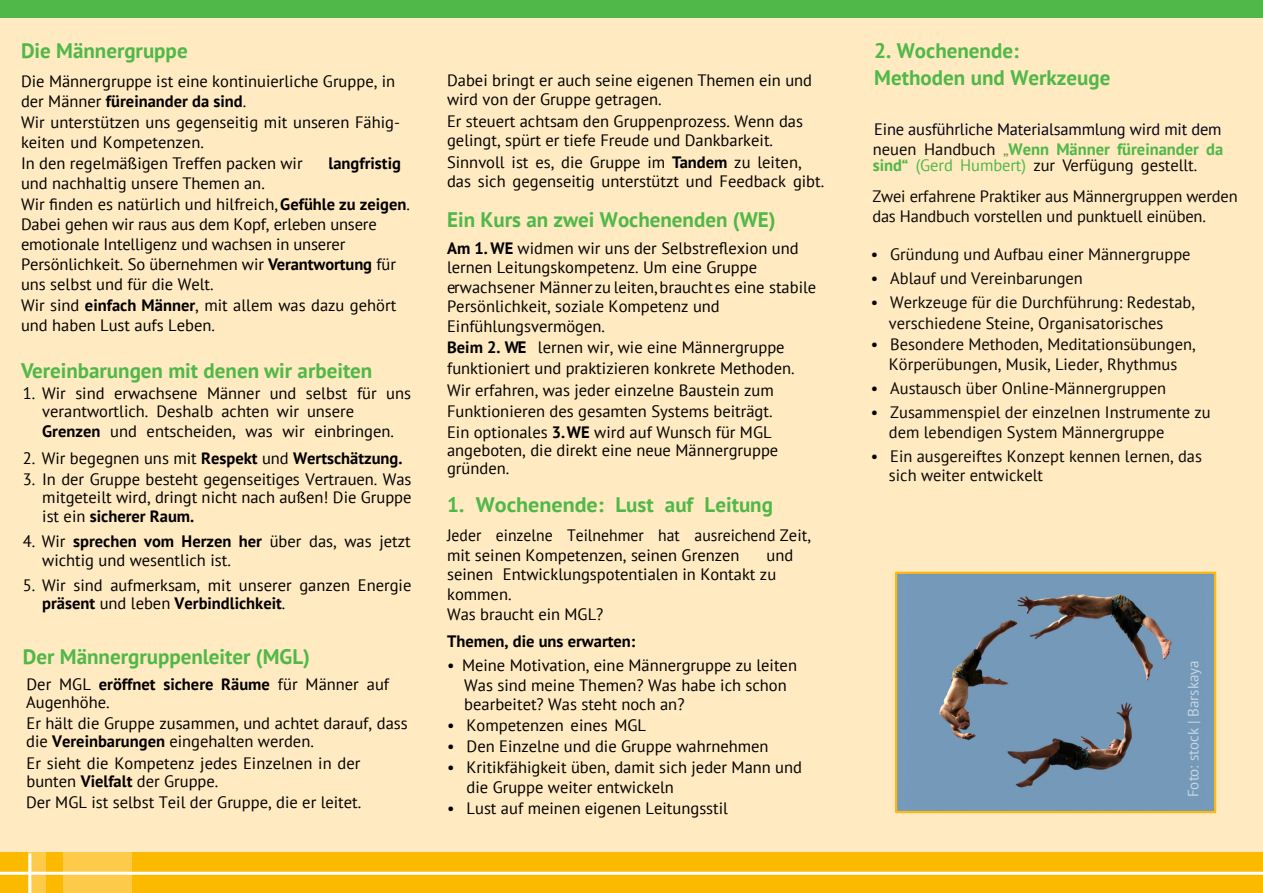
<style>
.page{position:relative;width:1263px;height:893px;background:#ffeac1}
.page>*{position:absolute;margin:0;border:0;box-sizing:border-box;transform-origin:0 0}
.t1{font:700 21px/27px "PT Sans";color:#4fb848}
.t2{font:16.5px/19.8px "PT Sans";color:#000}
.t3{font:16.5px/19.8px "PT Sans";color:#080605}
.t4{font:16.5px/19.8px "PT Sans";letter-spacing:-.01em;color:#000017}
.t5{font:16.5px/19.8px "PT Sans";color:#000;scale:.95 1}
.t6{font:700 16.5px "PT Sans";color:#000}
.t7{font:15px "PT Sans";color:rgb(255 255 255/.6)}
.s1{font-weight:700}
.s2{color:#080605}
.s3{color:#759133}
.s4{font-weight:700;color:#4fb848}
.s5{color:#4fb848}
</style>
<div class="page">
<div style="left:0;top:852px;width:1263px;height:41px;background:#fbba00"></div>
<div style="left:63px;top:853px;width:68px;height:40px;background:#fdcb49"></div>
<img style="left:29px;top:852px;width:17px;height:41px">
<hr style="left:28px;top:853px;width:3px;height:40px;background:#fff">
<hr style="left:0;top:872px;width:1263px;height:3px;background:#fff">
<div style="left:0;top:0;width:1263px;height:17px;background:#4fb848"></div>
<img style="left:898px;top:575px;width:315px;height:235px">
<div style="left:895px;top:572px;width:321px;height:241px;border:2px solid #fdb912"></div>
<p class="t1" style="left:21px;top:39px;width:168px">Die Männergruppe</p>
<p class="t2" style="left:21px;top:73px;width:376px">Die Männergruppe ist eine kontinuierliche Gruppe, in der Männer <span class="s1">füreinander da sind</span>.</p>
<p class="t2" style="left:21px;top:114px;width:381px">Wir unterstützen uns gegenseitig mit unseren Fähig&shy;keiten und Kompetenzen.</p>
<p class="t2" style="left:21px;top:155px;width:283px">In den regelmäßigen Treffen packen wir</p>
<p class="t6" style="left:329px;top:157px;width:74px">langfristig</p>
<p class="t2" style="left:21px;top:174px;width:391px;line-height:21.3px">und nachhaltig unsere Themen an.<br>Wir finden es natürlich und hilfreich,<span class="s1">Gefühle zu zeigen</span>.</p>
<p class="t2" style="left:21px;top:216px;width:376px">Dabei gehen wir raus aus dem Kopf, erleben unsere emotionale Intelligenz und wachsen in unserer Persönlichkeit. So übernehmen wir <span class="s1">Verantwortung</span> für uns selbst und für die Welt.</p>
<p class="t2" style="left:21px;top:297px;width:377px">Wir sind <span class="s1">einfach Männer</span>, mit allem was dazu gehört und haben Lust aufs Leben.</p>
<p class="t1" style="left:21px;top:358px;width:353px">Vereinbarungen mit denen wir arbeiten</p>
<p class="t2" style="left:42px;top:385px;width:370px;line-height:18.9px;text-indent:-20px">1. Wir sind erwachsene Männer und selbst für uns verantwortlich. Deshalb achten wir unsere<br><span class="s1">Grenzen</span> und entscheiden, was wir einbringen.</p>
<p class="t2" style="left:23px;top:449px;width:381px">2. Wir begegnen uns mit <span class="s1">Respekt</span> und <span class="s1">Wertschätzung.</span></p>
<p class="t2" style="left:42px;top:471px;width:371px;line-height:18.3px;text-align:justify;text-indent:-20px">3. In der Gruppe besteht gegenseitiges Vertrauen. Was mitgeteilt wird, dringt nicht nach außen! Die Gruppe ist ein <span class="s1">sicherer Raum.</span></p>
<p class="t2" style="left:42px;top:534px;width:370px;line-height:18.3px;text-indent:-20px">4. Wir <span class="s1">sprechen vom Herzen her</span> über das, was jetzt wichtig und wesentlich ist.</p>
<p class="t2" style="left:42px;top:577px;width:371px;line-height:18.3px;text-indent:-20px">5. Wir sind aufmerksam, mit unserer ganzen Energie <span class="s1">präsent</span> und leben <span class="s1">Verbindlichkeit</span>.</p>
<p class="t1" style="left:23px;top:645px;width:289px">Der Männergruppenleiter (MGL)</p>
<p class="t2" style="left:26px;top:676px;width:365px;line-height:18px">Der MGL <span class="s1">eröffnet sichere Räume</span> für Männer auf<br>Augenhöhe.</p>
<p class="t2" style="left:26px;top:716px;width:383px;line-height:18px">Er hält die Gruppe zusammen, und achtet darauf, dass die <span class="s1">Vereinbarungen</span> eingehalten werden.</p>
<p class="t2" style="left:26px;top:755px;width:335px;line-height:18px">Er sieht die Kompetenz jedes Einzelnen in der bunten <span class="s1">Vielfalt</span> der Gruppe.</p>
<p class="t2" style="left:26px;top:793px;width:337px">Der MGL ist selbst Teil der Gruppe, die er leitet.</p>
<p class="t2" style="left:447px;top:71px;width:367px">Dabei bringt er auch seine eigenen Themen ein und wird von der Gruppe getragen.</p>
<p class="t2" style="left:447px;top:112px;width:357px">Er steuert achtsam den Gruppenprozess. Wenn das gelingt, spürt er tiefe Freude und Dankbarkeit.</p>
<p class="t2" style="left:447px;top:154px;width:379px">Sinnvoll ist es, die Gruppe im <span class="s1">Tandem</span> zu leiten, das sich gegenseitig unterstützt und Feedback gibt.</p>
<p class="t1" style="left:447px;top:207px;width:330px">Ein Kurs an zwei Wochenenden (WE)</p>
<p class="t2" style="left:447px;top:240px;width:371px"><span class="s1">Am 1. WE</span> widmen wir uns der Selbstreflexion und lernen Leitungskompetenz. Um eine Gruppe erwachsener Männer zu leiten,brauchtes eine stabile Persönlichkeit, soziale Kompetenz und Einfühlungsvermögen.</p>
<p class="t2" style="left:447px;top:338px;width:349px;line-height:21.3px"><span class="s1">Beim 2. WE</span> lernen wir, wie eine Männergruppe funktioniert und praktizieren konkrete Methoden.<br>Wir erfahren, was jeder einzelne Baustein zum Funktionieren des gesamten Systems beiträgt.<br>Ein optionales <span class="s1">3.WE</span> wird auf Wunsch für MGL</p>
<p class="t2" style="left:447px;top:443px;width:333px;line-height:18px">angeboten, die direkt eine neue Männergruppe gründen.</p>
<p class="t1" style="left:447px;top:493px;width:327px">1. Wochenende: Lust auf Leitung</p>
<p class="t5" style="left:447px;top:527px;width:385px">Jeder einzelne Teilnehmer hat ausreichend Zeit, mit seinen Kompetenzen, seinen Grenzen</p>
<p class="t2" style="left:447px;top:546px;width:348px;text-indent:319px">und seinen Entwicklungspotentialen in Kontakt zu kommen.<br>Was braucht ein MGL?</p>
<p class="t6" style="left:447px;top:634px;width:190px">Themen, die uns erwarten:</p>
<p class="t2" style="left:464px;top:657px;width:334px;text-indent:-17px">• Meine Motivation, eine Männergruppe zu leiten<br>Was sind meine Themen? Was habe ich schon bearbeitet? Was steht noch an?</p>
<p class="t2" style="left:447px;top:717px;width:200px">• Kompetenzen eines MGL</p>
<p class="t2" style="left:447px;top:738px;width:323px">• Den Einzelne und die Gruppe wahrnehmen</p>
<p class="t2" style="left:467px;top:759px;width:337px;text-indent:-19px">• Kritikfähigkeit üben, damit sich jeder Mann und die Gruppe weiter entwickeln</p>
<p class="t2" style="left:447px;top:800px;width:282px">• Lust auf meinen eigenen Leitungsstil</p>
<p class="t1" style="left:874px;top:39px;width:238px">2. Wochenende:<br>Methoden und Werkzeuge</p>
<p class="t4" style="left:873px;top:120px;width:352px">Eine ausführliche Materialsammlung wird mit dem <span class="s2">neuen Handbuch</span> <span class="s3">„</span><span class="s4">Wenn Männer füreinander da</span></p>
<p class="t3" style="left:872px;top:151px;width:367px;line-height:31.2px"><span class="s4">sind“</span> <span class="s5">(Gerd Humbert)</span> zur Verfügung gestellt.<br>Zwei erfahrene Praktiker aus Männergruppen werden</p>
<p class="t3" style="left:872px;top:208px;width:335px">das Handbuch vorstellen und punktuell einüben.</p>
<p class="t3" style="left:871px;top:245px;width:321px">• Gründung und Aufbau einer Männergruppe</p>
<p class="t3" style="left:871px;top:269px;width:214px">• Ablauf und Vereinbarungen</p>
<p class="t3" style="left:889px;top:293px;width:308px;line-height:21px;text-indent:-18px">• Werkzeuge für die Durchführung: Redestab, verschiedene Steine, Organisatorisches</p>
<p class="t3" style="left:871px;top:336px;width:326px;text-align:center">• Besondere Methoden, Meditationsübungen,<br>Körperübungen, Musik, Lieder, Rhythmus</p>
<p class="t3" style="left:871px;top:379px;width:297px">• Austausch über Online-Männergruppen</p>
<p class="t3" style="left:889px;top:403px;width:323px;text-indent:-18px">• Zusammenspiel der einzelnen Instrumente zu dem lebendigen System Männergruppe</p>
<p class="t3" style="left:889px;top:447px;width:314px;text-indent:-18px">• Ein ausgereiftes Konzept kennen lernen, das sich weiter entwickelt</p>
<p class="t7" style="left:1187px;top:797px;width:139px;rotate:-90deg">Foto: stock | Barskaya</p>
</div>
